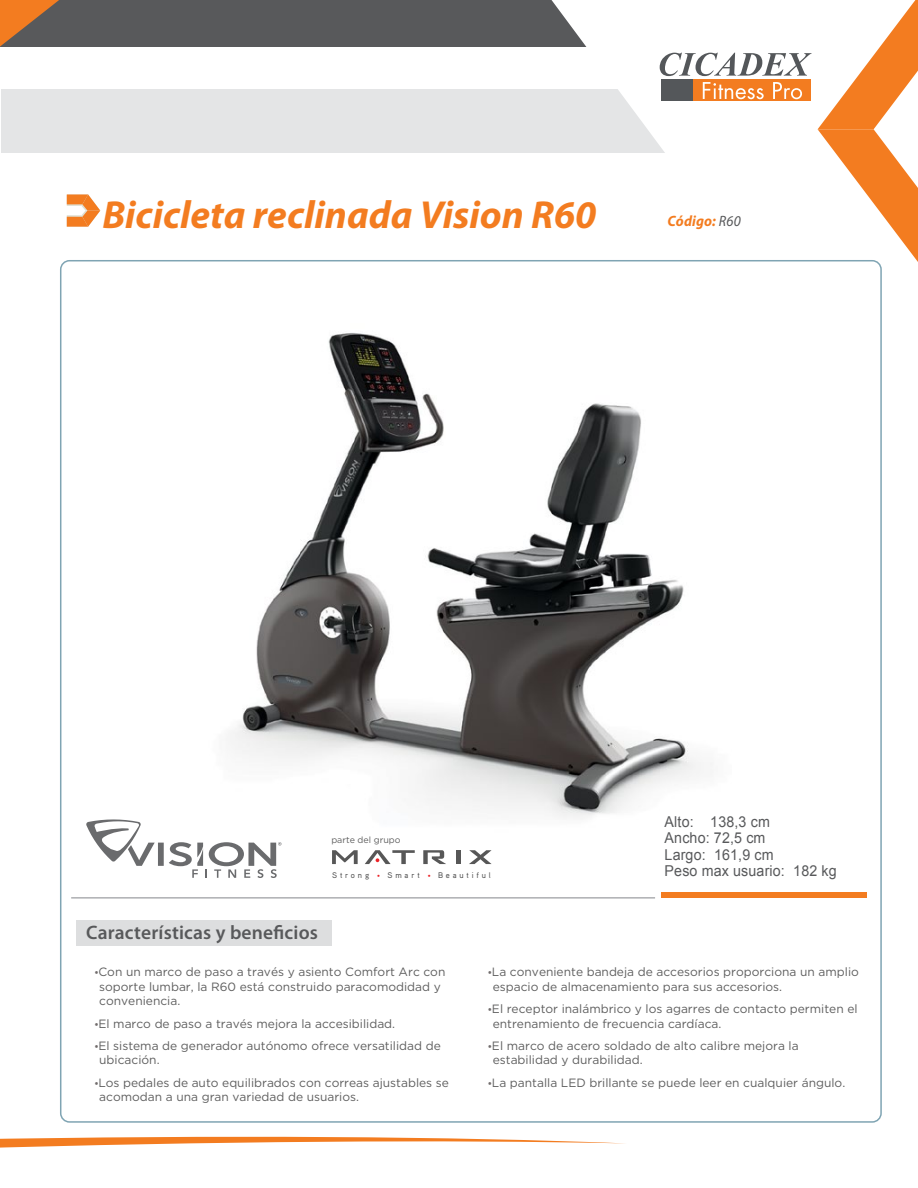
<style>
.page{position:relative;width:918px;height:1188px;background:#fff}
.page>*{position:absolute;margin:0;border:0;box-sizing:border-box;transform-origin:0 0}
.t1{font:italic 700 39.3px "Myriad Pro";color:#f37c20}
.t2{font:600 19.5px "Myriad Pro";letter-spacing:.01em;color:#58595b}
.t3{font:15px/16.5px "Arial";letter-spacing:.01em;color:#58595b;scale:.95 1}
.t4{font:italic 700 15px "Myriad Pro";letter-spacing:.01em;color:#f37c20;scale:.95 1}
.t5{font:12px/14.4px "Gotham";color:#5e5e5e}
.t6{font:9px "Gotham";color:#5e5e5e}
.t7{font:500 8.1px "Aaux Pro";letter-spacing:.35em;color:#575757}
.s1{font-weight:400;color:#58595b}
.s2{font-size:6.45px;color:#ec2227}
.s3{font-family:"Myriad Pro";font-size:13.5px;color:#716c6c}
</style>
<div class="page">
<img style="left:230px;top:333px;width:482px;height:522px">
<div style="left:76px;top:921px;width:256px;height:25px;background:#dddedf"></div>
<hr style="left:71px;top:897px;width:584px;height:2px;background:#adafb2">
<div style="left:661px;top:892px;width:206px;height:6px;background:#f37c20"></div>
<div style="left:0;top:0;width:711px;height:47px;background:#58595b"></div>
<div style="left:1px;top:89px;width:703px;height:64px;background:#e4e5e6"></div>
<svg style="left:0;top:1136px;width:625px;height:12px"></svg>
<svg style="left:818px;top:0;width:100px;height:262px"></svg>
<svg style="left:0;top:0;width:59px;height:47px"></svg>
<svg style="left:67px;top:195px;width:33px;height:32px"></svg>
<svg style="left:551px;top:0;width:261px;height:153px"></svg>
<svg style="left:86px;top:819px;width:195px;height:59px"></svg>
<svg style="left:332px;top:850px;width:26px;height:14px"></svg>
<svg style="left:423px;top:850px;width:23px;height:14px"></svg>
<svg style="left:469px;top:850px;width:23px;height:14px"></svg>
<hr style="left:456px;top:850px;width:4px;height:14px;background:#575757">
<svg style="left:365px;top:850px;width:50px;height:14px"></svg>
<h1 class="t1" style="left:102px;top:193px;width:496px">Bicicleta reclinada Vision R60</h1>
<p class="t4" style="left:668px;top:212px;width:79px">Código: <span class="s1">R60</span></p>
<p class="t6" style="left:331px;top:834px;width:71px">parte del grupo</p>
<p class="t7" style="left:332px;top:870px;width:160px">Strong <span class="s2">•</span> Smart <span class="s2">•</span> Beautiful</p>
<h2 class="t2" style="left:86px;top:922px;width:233px">Características y beneficios</h2>
<p class="t3" style="left:665px;top:814px;width:183px">Alto: 138,3 cm<br>Ancho: 72,5 cm<br>Largo: 161,9 cm<br>Peso max usuario: 182 kg</p>
<p class="t5" style="left:99px;top:965px;width:348px;text-indent:-5px"><span class="s3">•</span>Con un marco de paso a través y asiento Comfort Arc con soporte lumbar, la R60 está construido paracomodidad y conveniencia.</p>
<p class="t5" style="left:95px;top:1016px;width:302px"><span class="s3">•</span>El marco de paso a través mejora la accesibilidad.</p>
<p class="t5" style="left:99px;top:1038px;width:343px;text-indent:-5px"><span class="s3">•</span>El sistema de generador autónomo ofrece versatilidad de ubicación.</p>
<p class="t5" style="left:99px;top:1075px;width:351px;text-indent:-5px"><span class="s3">•</span>Los pedales de auto equilibrados con correas ajustables se acomodan a una gran variedad de usuarios.</p>
<p class="t5" style="left:493px;top:965px;width:368px;text-indent:-5px"><span class="s3">•</span>La conveniente bandeja de accesorios proporciona un amplio espacio de almacenamiento para sus accesorios.</p>
<p class="t5" style="left:493px;top:1001px;width:366px;text-indent:-5px"><span class="s3">•</span>El receptor inalámbrico y los agarres de contacto permiten el entrenamiento de frecuencia cardíaca.</p>
<p class="t5" style="left:493px;top:1038px;width:307px;text-indent:-5px"><span class="s3">•</span>El marco de acero soldado de alto calibre mejora la estabilidad y durabilidad.</p>
<p class="t5" style="left:488px;top:1075px;width:359px"><span class="s3">•</span>La pantalla LED brillante se puede leer en cualquier ángulo.</p>
</div>
